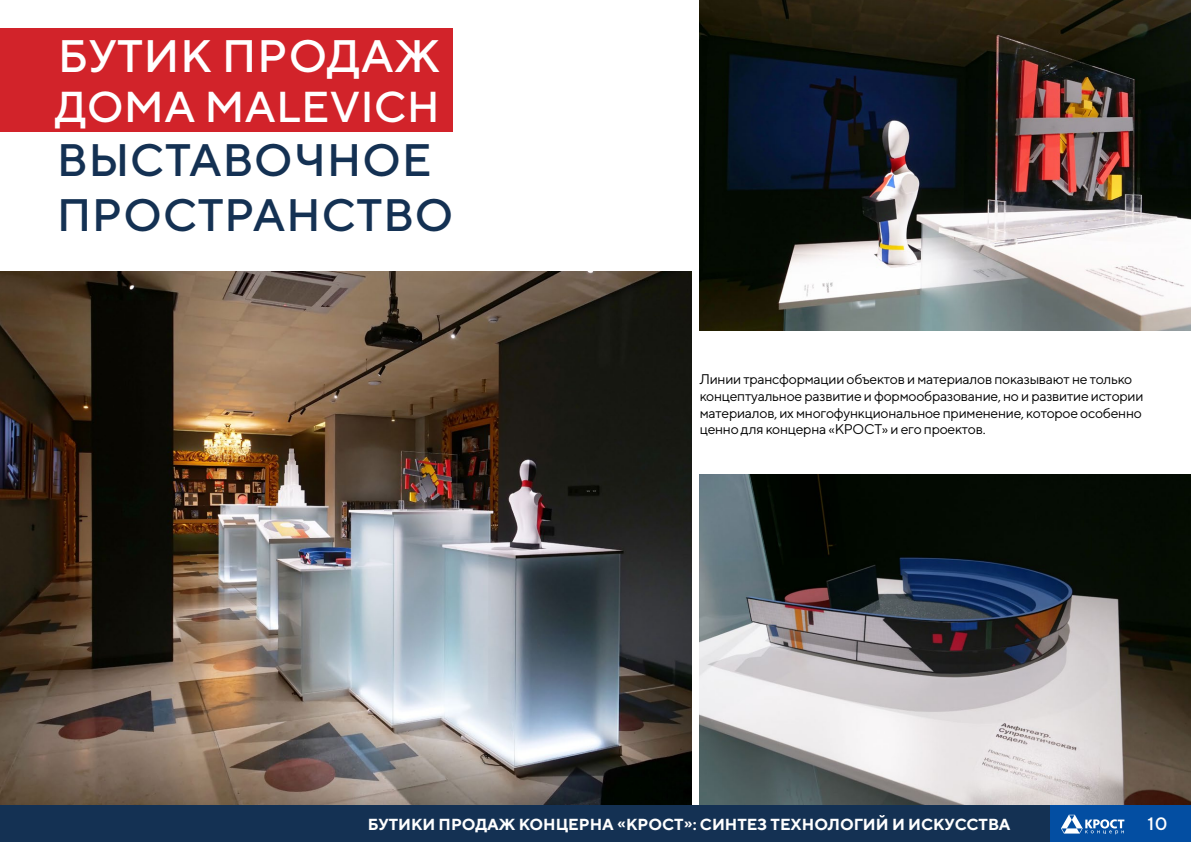
<style>
.page{position:relative;width:1191px;height:842px;background:#fff}
.page>*{position:absolute;margin:0;border:0;box-sizing:border-box;transform-origin:0 0}
.заг1{font:500 45.5px/54.6px "TT Norms";letter-spacing:.01em;color:#143153}
.t1{font:500 45.5px "TT Norms";letter-spacing:.01em;color:#fff}
.t2{font:500 43.2px "TT Norms";color:#fff}
.t3{font:500 18px "TT Norms";color:#fff}
.t4{font:700 16px "TT Norms";color:#fff}
.текст{font:14px/16.8px "TT Norms";letter-spacing:-.02em;color:#000}
</style>
<div class="page">
<img style="left:0;top:271px;width:691px;height:534px">
<div style="left:0;top:28px;width:452px;height:57px;background:#d2232a"></div>
<div style="left:0;top:75px;width:452px;height:57px;background:#d2232a"></div>
<img style="left:699px;top:475px;width:492px;height:330px">
<img style="left:699px;top:0;width:492px;height:330px">
<div style="left:0;top:805px;width:1191px;height:37px;background:#143153"></div>
<div style="left:1050px;top:805px;width:141px;height:37px;background:#034ea2"></div>
<svg style="left:1061px;top:815px;width:63px;height:19px"></svg>
<p class="t1" style="left:58px;top:28px;width:383px">БУТИК ПРОДАЖ</p>
<p class="t2" style="left:55px;top:80px;width:386px">ДОМА MALEVICH</p>
<p class="заг1" style="left:57px;top:132px;width:398px">ВЫСТАВОЧНОЕ<br>ПРОСТРАНСТВО</p>
<p class="текст" style="left:699px;top:370px;width:445px">Линии трансформации объектов и материалов показывают не только концептуальное развитие и формообразование, но и развитие истории материалов, их многофункциональное применение, которое особенно ценно для концерна «КРОСТ» и его проектов.</p>
<p class="t4" style="left:368px;top:814px;width:644px">БУТИКИ ПРОДАЖ КОНЦЕРНА «КРОСТ»: СИНТЕЗ ТЕХНОЛОГИЙ И ИСКУССТВА</p>
<p class="t3" style="left:1147px;top:812px;width:22px">10</p>
</div>
